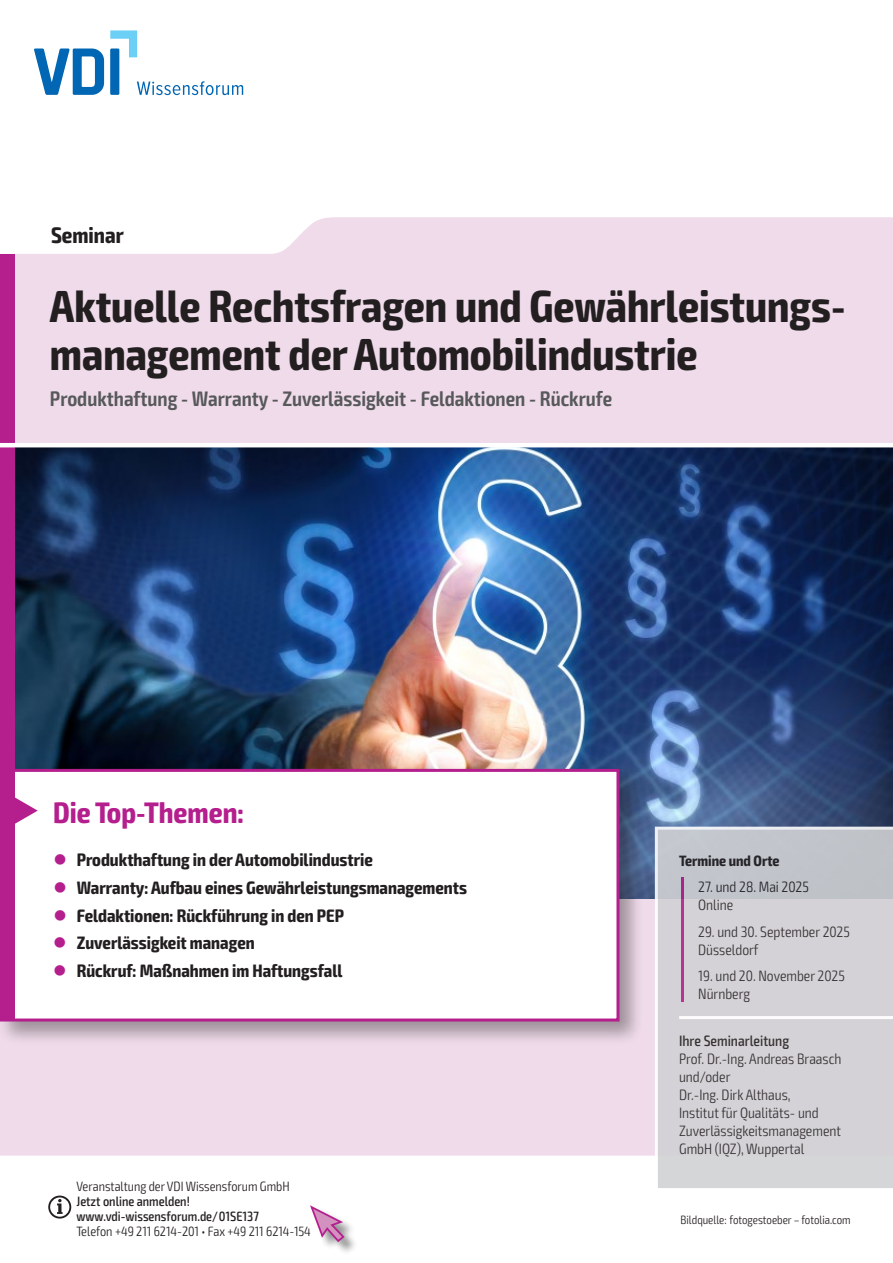
<style>
.page{position:relative;width:893px;height:1263px;background:#fff}
.page>*{position:absolute;margin:0;border:0;box-sizing:border-box;transform-origin:0 0}
.t1{font:700 condensed 45px/48px "Exo 2";color:#231f20}
.t2{font:700 condensed 29.7px "Exo 2";color:#b41e8d}
.t3{font:700 condensed 22.5px "Exo 2";color:#231f20}
.t4{font:600 condensed 21px "Exo 2";color:#57585a}
.t5{font:700 condensed 18px "Exo 2";color:#231f20}
.t6{font:300 condensed 15px/18px "Exo 2";color:#231f20}
.t7{font:500 condensed 15px "Exo 2";color:#231f20}
.t8{font:700 condensed 15px "Exo 2";color:#231f20}
.t9{font:300 condensed 13.5px "Exo 2";color:#231f20}
.t10{font:500 condensed 13.5px/15px "Exo 2";color:#231f20}
.t11{font:300 condensed 12px "Exo 2";color:#231f20}
.s1{color:#b41e8d}
</style>
<div class="page">
<div style="left:0;top:217px;width:893px;height:938px;background:#efdbea"></div>
<img style="left:14px;top:447px;width:878px;height:451px">
<div style="left:0;top:765px;width:644px;height:281px;background:#231f20;opacity:.4"></div>
<div style="left:2px;top:770px;width:616px;height:250px;background:#fff"></div>
<div style="left:3px;top:772px;width:11px;height:246px;background:#b41e8d"></div>
<div style="left:0;top:769px;width:619px;height:252px;border:3px solid #b41e8d"></div>
<svg style="left:14px;top:796px;width:24px;height:29px"></svg>
<div style="left:0;top:254px;width:14px;height:519px;background:#b41e8d"></div>
<div style="left:311px;top:1206px;width:47px;height:49px;background:#231f20;opacity:.5"></div>
<svg style="left:310px;top:1205px;width:36px;height:38px"></svg>
<hr style="left:0;top:443px;width:893px;height:4px;background:#fff">
<svg style="left:655px;top:827px;width:238px;height:361px;background:#d1cfd4"></svg>
<svg style="left:48px;top:1195px;width:23px;height:23px"></svg>
<svg style="left:34px;top:30px;width:209px;height:65px"></svg>
<h3 class="t3" style="left:51px;top:221px;width:74px">Seminar</h3>
<h1 class="t1" style="left:50px;top:283px;width:797px">Aktuelle Rechtsfragen und Gewährleistungs&shy;management der Automobilindustrie</h1>
<h3 class="t4" style="left:50px;top:386px;width:564px">Produkthaftung - Warranty - Zuverlässigkeit - Feldaktionen - Rückrufe</h3>
<h2 class="t2" style="left:53px;top:794px;width:192px">Die Top-Themen:</h2>
<p class="t5" style="left:53px;top:849px;width:321px"><span class="s1">●</span> Produkthaftung in der Automobilindustrie</p>
<p class="t5" style="left:53px;top:877px;width:415px"><span class="s1">●</span> Warranty: Aufbau eines Gewährleistungsmanagements</p>
<p class="t5" style="left:53px;top:904px;width:292px"><span class="s1">●</span> Feldaktionen: Rückführung in den PEP</p>
<p class="t5" style="left:53px;top:932px;width:203px"><span class="s1">●</span> Zuverlässigkeit managen</p>
<p class="t5" style="left:53px;top:960px;width:291px"><span class="s1">●</span> Rückruf: Maßnahmen im Haftungsfall</p>
<p class="t9" style="left:77px;top:1178px;width:215px">Veranstaltung der VDI Wissensforum GmbH</p>
<p class="t10" style="left:77px;top:1194px;width:184px">Jetzt online anmelden! www.vdi-wissensforum.de/01SE137</p>
<p class="t9" style="left:77px;top:1223px;width:236px">Telefon +49 211 6214-201 • Fax +49 211 6214-154</p>
<p class="t8" style="left:679px;top:851px;width:102px">Termine und Orte</p>
<p class="t6" style="left:698px;top:878px;width:112px">27. und 28. Mai 2025<br>Online</p>
<p class="t6" style="left:698px;top:922px;width:153px">29. und 30. September 2025<br>Düsseldorf</p>
<p class="t6" style="left:698px;top:967px;width:148px">19. und 20. November 2025<br>Nürnberg</p>
<p class="t7" style="left:679px;top:1032px;width:112px">Ihre Seminarleitung</p>
<p class="t6" style="left:679px;top:1050px;width:164px">Prof. Dr.-Ing. Andreas Braasch und/oder<br>Dr.-Ing. Dirk Althaus,<br>Institut für Qualitäts- und<br>Zuverlässigkeitsmanagement<br>GmbH (IQZ), Wuppertal</p>
<p class="t11" style="left:681px;top:1212px;width:172px">Bildquelle: fotogestoeber – fotolia.com</p>
</div>
